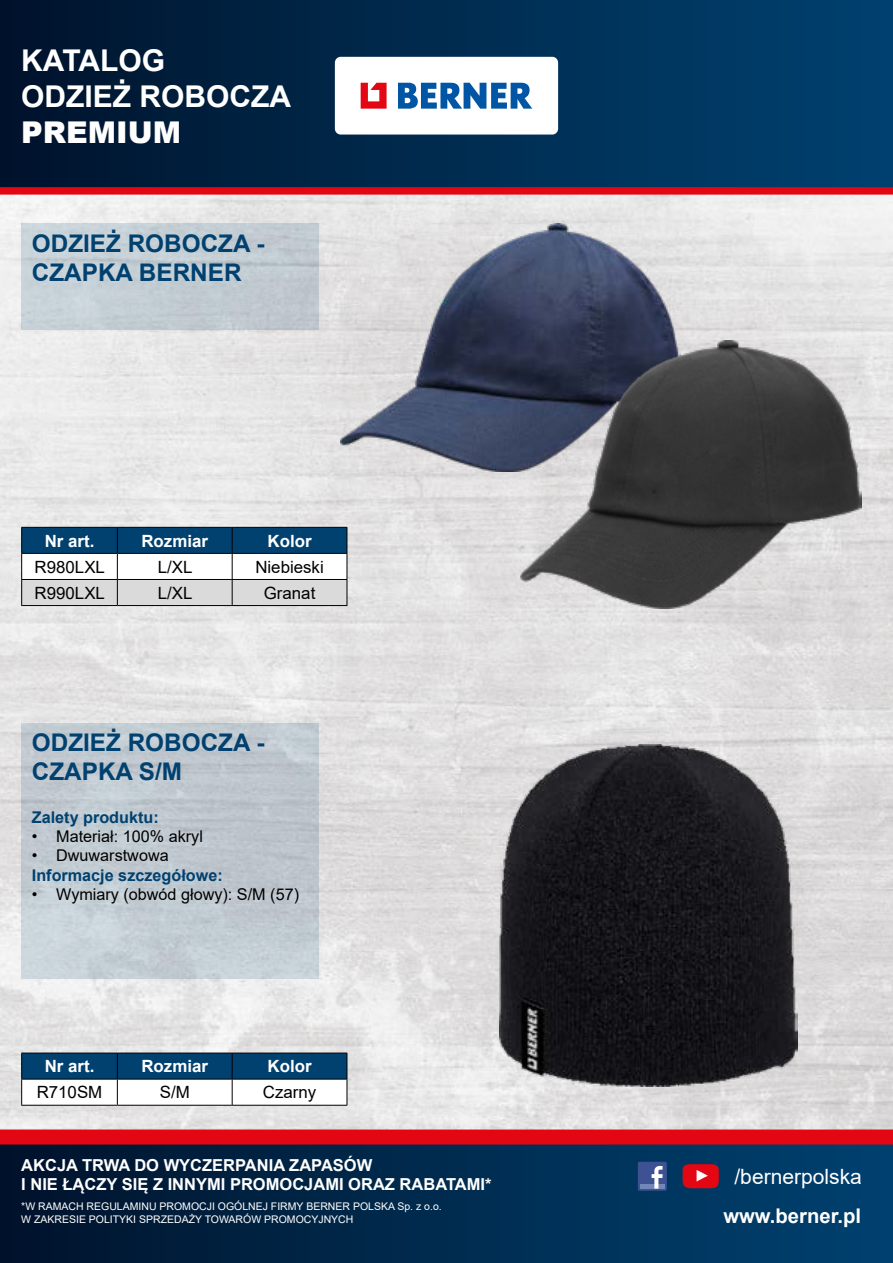
<style>
.page{position:relative;width:893px;height:1263px;background:#fff}
.page>*{position:absolute;margin:0;border:0;box-sizing:border-box;transform-origin:0 0}
.t1{font:700 30px/36px "Arial";color:#fff}
.t2{font:900 30px "Arial";color:#fff}
.t3{font:700 24.3px/29.1px "Arial";color:#004170}
.t4{font:21px "Arial";color:#fff}
.t5{font:700 20.25px "Arial";color:#fff}
.t6{font:16.8px "Arial";color:#000}
.t7{font:700 16.8px "Arial";color:#fff}
.t8{font:700 16.5px/19.8px "Arial";color:#fff}
.t9{font:16.2px "Arial";color:#000}
.t10{font:700 16.2px "Arial";color:#004170}
.t11{font:10.5px/12.6px "Arial";color:#fff}
</style>
<div class="page">
<img style="left:0;top:195px;width:893px;height:934px">
<div style="left:0;top:1135px;width:893px;height:128px;background:linear-gradient(to right,#00132d,#004271)"></div>
<div style="left:638px;top:1162px;width:29px;height:29px;background:#3e5293;border-radius:2px"></div>
<hr style="left:640px;top:1184px;width:25px;height:4px;background:#7187b7">
<svg style="left:652px;top:1166px;width:11px;height:22px"></svg>
<div style="left:683px;top:1164px;width:36px;height:24px;background:#e30613;border-radius:9px"></div>
<svg style="left:697px;top:1170px;width:11px;height:11px"></svg>
<div style="left:0;top:0;width:893px;height:191px;background:linear-gradient(to right,#00142d,#004271)"></div>
<div style="left:335px;top:57px;width:223px;height:78px;background:#fff;border-radius:6px"></div>
<svg style="left:398px;top:83px;width:134px;height:26px"></svg>
<svg style="left:361px;top:83px;width:26px;height:26px"></svg>
<div style="left:0;top:1129px;width:893px;height:15px;background:#e30613"></div>
<div style="left:0;top:187px;width:893px;height:8px;background:#e30613"></div>
<div style="left:21px;top:723px;width:298px;height:255px;background:linear-gradient(to bottom,#bec5cd,#c5ced5)"></div>
<hr style="left:21px;top:1105px;width:96px;height:1px;background:#000">
<hr style="left:117px;top:1105px;width:115px;height:1px;background:#000">
<svg style="left:21px;top:1053px;width:327px;height:52px"></svg>
<hr style="left:232px;top:1105px;width:115px;height:1px;background:#000">
<img style="left:500px;top:744px;width:297px;height:343px">
<div style="left:21px;top:223px;width:298px;height:107px;background:#c4ced5"></div>
<hr style="left:21px;top:605px;width:96px;height:1px;background:#000">
<hr style="left:117px;top:605px;width:115px;height:1px;background:#000">
<svg style="left:21px;top:527px;width:327px;height:78px"></svg>
<hr style="left:232px;top:605px;width:115px;height:1px;background:#000">
<img style="left:340px;top:223px;width:340px;height:248px">
<img style="left:521px;top:340px;width:340px;height:269px">
<h1 class="t1" style="left:21px;top:42px;width:272px">KATALOG<br>ODZIEŻ ROBOCZA</h1>
<h1 class="t2" style="left:21px;top:110px;width:161px">PREMIUM</h1>
<h2 class="t3" style="left:32px;top:229px;width:234px">ODZIEŻ ROBOCZA -<br>CZAPKA BERNER</h2>
<h3 class="t7" style="left:45px;top:529px;width:51px">Nr art.</h3>
<h3 class="t7" style="left:141px;top:529px;width:68px">Rozmiar</h3>
<h3 class="t7" style="left:268px;top:529px;width:46px">Kolor</h3>
<h3 class="t6" style="left:35px;top:555px;width:72px">R980LXL</h3>
<h3 class="t6" style="left:158px;top:555px;width:36px">L/XL</h3>
<h3 class="t6" style="left:255px;top:555px;width:70px">Niebieski</h3>
<h3 class="t6" style="left:35px;top:581px;width:72px">R990LXL</h3>
<h3 class="t6" style="left:158px;top:581px;width:36px">L/XL</h3>
<h3 class="t6" style="left:264px;top:581px;width:53px">Granat</h3>
<h2 class="t3" style="left:32px;top:728px;width:234px">ODZIEŻ ROBOCZA -<br>CZAPKA S/M</h2>
<h3 class="t10" style="left:32px;top:805px;width:128px">Zalety produktu:</h3>
<h3 class="t9" style="left:32px;top:825px;width:173px">• Materiał: 100% akryl</h3>
<h3 class="t9" style="left:32px;top:844px;width:138px">• Dwuwarstwowa</h3>
<h3 class="t10" style="left:32px;top:864px;width:192px">Informacje szczegółowe:</h3>
<h3 class="t9" style="left:32px;top:883px;width:269px">• Wymiary (obwód głowy): S/M (57)</h3>
<h3 class="t7" style="left:45px;top:1054px;width:51px">Nr art.</h3>
<h3 class="t7" style="left:141px;top:1054px;width:68px">Rozmiar</h3>
<h3 class="t7" style="left:268px;top:1054px;width:46px">Kolor</h3>
<h3 class="t6" style="left:37px;top:1081px;width:67px">R710SM</h3>
<h3 class="t6" style="left:160px;top:1081px;width:32px">S/M</h3>
<h3 class="t6" style="left:263px;top:1081px;width:55px">Czarny</h3>
<h3 class="t8" style="left:21px;top:1155px;width:472px">AKCJA TRWA DO WYCZERPANIA ZAPASÓW<br>I NIE ŁĄCZY SIĘ Z INNYMI PROMOCJAMI ORAZ RABATAMI*</h3>
<p class="t11" style="left:21px;top:1200px;width:422px">*W RAMACH REGULAMINU PROMOCJI OGÓLNEJ FIRMY BERNER POLSKA Sp. z o.o.<br>W ZAKRESIE POLITYKI SPRZEDAŻY TOWARÓW PROMOCYJNYCH</p>
<h3 class="t4" style="left:734px;top:1162px;width:129px">/bernerpolska</h3>
<h3 class="t5" style="left:723px;top:1201px;width:139px">www.berner.pl</h3>
</div>
